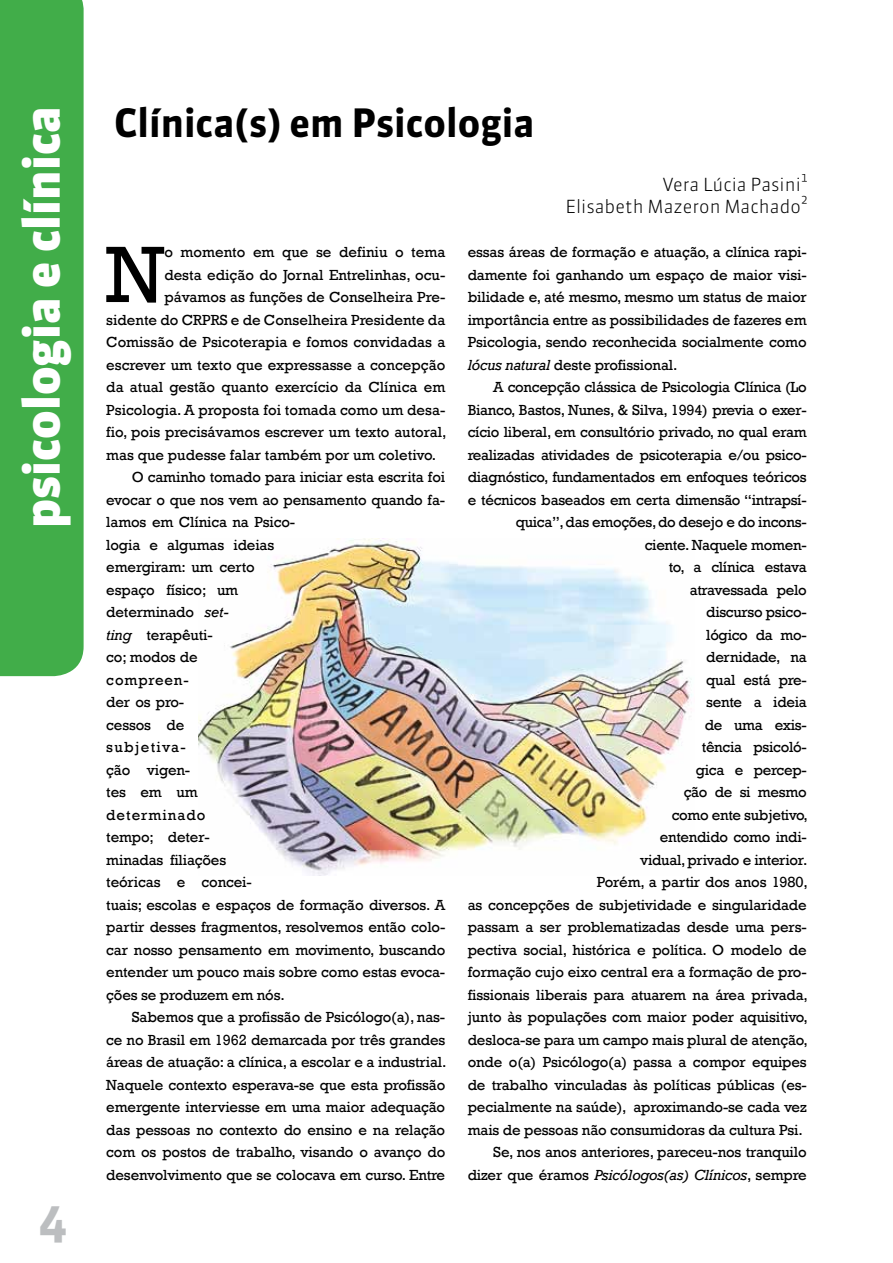
<style>
.page{position:relative;width:893px;height:1263px;background:#fff}
.page>*{position:absolute;margin:0;border:0;box-sizing:border-box;transform-origin:0 0}
.t1{font:81.3px "Rockwell";color:#000}
.t2{font:900 49.5px "Sanuk";color:#fff}
.t3{font:700 49.5px "Sanuk";color:#bcbec0}
.t4{font:700 39px "Sanuk";color:#000}
.t5{font:300 18px/21.6px "Sanuk";color:#000;text-align:right}
.t6{font:15px/22.5px "Rockwell";letter-spacing:-.01em;color:#000;text-align:justify}
.t7{font:italic 15px "Rockwell";letter-spacing:-.01em;color:#000}
.t8{font:15px "Rockwell";letter-spacing:.065em;color:#000}
.t9{font:15px "Rockwell";letter-spacing:.085em;color:#000}
.t10{font:15px "Rockwell";letter-spacing:.06em;color:#000}
.s1{font-style:italic}
.s2{font-style:normal}
</style>
<div class="page">
<img style="left:199px;top:539px;width:493px;height:336px">
<div style="left:0;top:0;width:84px;height:676px;background:#41ad49"></div>
<h2 class="t2" style="left:11px;top:528px;width:423px;rotate:-90deg">psicologia e clínica</h2>
<h2 class="t3" style="left:39px;top:1190px;width:31px">4</h2>
<h3 class="t4" style="left:114px;top:98px;width:422px">Clínica(s) em Psicologia</h3>
<p class="t5" style="left:565px;top:174px;width:244px">Vera Lúcia Pasini¹<br>Elisabeth Mazeron Machado²</p>
<h1 class="t1" style="left:106px;top:228px;width:60px">N</h1>
<p class="t6" style="left:164px;top:241px;width:282px">o momento em que se definiu o tema</p>
<p class="t6" style="left:164px;top:263px;width:282px">desta edição do Jornal Entrelinhas, ocu-</p>
<p class="t6" style="left:164px;top:286px;width:282px">pávamos as funções de Conselheira Pre-</p>
<p class="t6" style="left:106px;top:308px;width:340px">sidente do CRPRS e de Conselheira Presidente da</p>
<p class="t6" style="left:106px;top:331px;width:341px">Comissão de Psicoterapia e fomos convidadas a</p>
<p class="t6" style="left:106px;top:353px;width:340px">escrever um texto que expressasse a concepção</p>
<p class="t6" style="left:106px;top:376px;width:340px">da atual gestão quanto exercício da Clínica em</p>
<p class="t6" style="left:106px;top:398px;width:341px">Psicologia. A proposta foi tomada como um desa-</p>
<p class="t6" style="left:106px;top:421px;width:342px">fio, pois precisávamos escrever um texto autoral,</p>
<p class="t6" style="left:106px;top:443px;width:331px">mas que pudesse falar também por um coletivo.</p>
<p class="t6" style="left:132px;top:466px;width:315px">O caminho tomado para iniciar esta escrita foi</p>
<p class="t6" style="left:106px;top:488px;width:340px">evocar o que nos vem ao pensamento quando fa-</p>
<p class="t6" style="left:106px;top:511px;width:190px">lamos em Clínica na Psico-</p>
<p class="t6" style="left:106px;top:533px;width:169px">logia e algumas ideias</p>
<p class="t6" style="left:106px;top:556px;width:150px">emergiram: um certo</p>
<p class="t6" style="left:106px;top:578px;width:133px">espaço físico; um</p>
<p class="t6" style="left:106px;top:601px;width:125px">determinado <span class="s1">set-</span></p>
<p class="t6" style="left:106px;top:623px;width:108px"><span class="s1">ting</span> terapêuti-</p>
<p class="t6" style="left:106px;top:646px;width:93px">co; modos de</p>
<p class="t10" style="left:106px;top:671px;width:84px">compreen-</p>
<p class="t6" style="left:106px;top:691px;width:79px">der os pro-</p>
<p class="t6" style="left:106px;top:713px;width:79px">cessos de</p>
<p class="t9" style="left:106px;top:738px;width:81px">subjetiva-</p>
<p class="t6" style="left:106px;top:758px;width:85px">ção vigen-</p>
<p class="t6" style="left:106px;top:781px;width:93px">tes em um</p>
<p class="t8" style="left:106px;top:806px;width:100px">determinado</p>
<p class="t6" style="left:106px;top:826px;width:105px">tempo; deter-</p>
<p class="t6" style="left:106px;top:848px;width:121px">minadas filiações</p>
<p class="t6" style="left:106px;top:871px;width:147px">teóricas e concei-</p>
<p class="t6" style="left:106px;top:893px;width:340px">tuais; escolas e espaços de formação diversos. A</p>
<p class="t6" style="left:106px;top:916px;width:340px">partir desses fragmentos, resolvemos então colo-</p>
<p class="t6" style="left:106px;top:938px;width:340px">car nosso pensamento em movimento, buscando</p>
<p class="t6" style="left:106px;top:961px;width:340px">entender um pouco mais sobre como estas evoca-</p>
<p class="t6" style="left:106px;top:983px;width:180px">ções se produzem em nós.</p>
<p class="t6" style="left:132px;top:1006px;width:315px">Sabemos que a profissão de Psicólogo(a), nas-</p>
<p class="t6" style="left:106px;top:1028px;width:340px">ce no Brasil em 1962 demarcada por três grandes</p>
<p class="t6" style="left:106px;top:1051px;width:342px">áreas de atuação: a clínica, a escolar e a industrial.</p>
<p class="t6" style="left:106px;top:1073px;width:340px">Naquele contexto esperava-se que esta profissão</p>
<p class="t6" style="left:106px;top:1096px;width:340px">emergente interviesse em uma maior adequação</p>
<p class="t6" style="left:106px;top:1118px;width:340px">das pessoas no contexto do ensino e na relação</p>
<p class="t6" style="left:106px;top:1141px;width:340px">com os postos de trabalho, visando o avanço do</p>
<p class="t6" style="left:106px;top:1163px;width:340px">desenvolvimento que se colocava em curso. Entre</p>
<p class="t6" style="left:468px;top:241px;width:341px">essas áreas de formação e atuação, a clínica rapi&shy;damente foi ganhando um espaço de maior visi&shy;bilidade e, até mesmo, mesmo um status de maior importância entre as possibilidades de fazeres em Psicologia, sendo reconhecida socialmente como <span class="s1">lócus natural</span> deste profissional.</p>
<p class="t6" style="left:493px;top:376px;width:315px">A concepção clássica de Psicologia Clínica (Lo</p>
<p class="t6" style="left:468px;top:398px;width:341px">Bianco, Bastos, Nunes, &amp; Silva, 1994) previa o exer-</p>
<p class="t6" style="left:468px;top:421px;width:340px">cício liberal, em consultório privado, no qual eram</p>
<p class="t6" style="left:468px;top:443px;width:340px">realizadas atividades de psicoterapia e/ou psico-</p>
<p class="t6" style="left:468px;top:466px;width:340px">diagnóstico, fundamentados em enfoques teóricos</p>
<p class="t6" style="left:468px;top:488px;width:340px">e técnicos baseados em certa dimensão “intrapsí-</p>
<p class="t6" style="left:516px;top:511px;width:292px">quica”, das emoções, do desejo e do incons-</p>
<p class="t6" style="left:645px;top:533px;width:163px">ciente. Naquele momen-</p>
<p class="t6" style="left:669px;top:556px;width:139px">to, a clínica estava</p>
<p class="t6" style="left:690px;top:578px;width:119px">atravessada pelo</p>
<p class="t6" style="left:706px;top:601px;width:102px">discurso psico-</p>
<p class="t6" style="left:706px;top:623px;width:102px">lógico da mo-</p>
<p class="t6" style="left:706px;top:646px;width:102px">dernidade, na</p>
<p class="t6" style="left:706px;top:668px;width:102px">qual está pre-</p>
<p class="t6" style="left:706px;top:691px;width:102px">sente a ideia</p>
<p class="t6" style="left:705px;top:713px;width:103px">de uma exis-</p>
<p class="t6" style="left:702px;top:736px;width:106px">tência psicoló-</p>
<p class="t6" style="left:696px;top:758px;width:112px">gica e percep-</p>
<p class="t6" style="left:684px;top:781px;width:124px">ção de si mesmo</p>
<p class="t6" style="left:672px;top:803px;width:138px">como ente subjetivo,</p>
<p class="t6" style="left:660px;top:826px;width:148px">entendido como indi-</p>
<p class="t6" style="left:640px;top:848px;width:169px">vidual, privado e interior.</p>
<p class="t6" style="left:597px;top:871px;width:213px">Porém, a partir dos anos 1980,</p>
<p class="t6" style="left:468px;top:893px;width:340px">as concepções de subjetividade e singularidade</p>
<p class="t6" style="left:468px;top:916px;width:340px">passam a ser problematizadas desde uma pers-</p>
<p class="t6" style="left:468px;top:938px;width:340px">pectiva social, histórica e política. O modelo de</p>
<p class="t6" style="left:468px;top:961px;width:340px">formação cujo eixo central era a formação de pro-</p>
<p class="t6" style="left:468px;top:983px;width:342px">fissionais liberais para atuarem na área privada,</p>
<p class="t6" style="left:468px;top:1006px;width:342px">junto às populações com maior poder aquisitivo,</p>
<p class="t6" style="left:468px;top:1028px;width:342px">desloca-se para um campo mais plural de atenção,</p>
<p class="t6" style="left:468px;top:1051px;width:340px">onde o(a) Psicólogo(a) passa a compor equipes</p>
<p class="t6" style="left:468px;top:1073px;width:341px">de trabalho vinculadas às políticas públicas (es-</p>
<p class="t6" style="left:468px;top:1096px;width:341px">pecialmente na saúde), aproximando-se cada vez</p>
<p class="t6" style="left:468px;top:1118px;width:337px">mais de pessoas não consumidoras da cultura Psi.</p>
<p class="t6" style="left:493px;top:1141px;width:315px">Se, nos anos anteriores, pareceu-nos tranquilo</p>
<p class="t7" style="left:468px;top:1166px;width:341px"><span class="s2">dizer que éramos</span> Psicólogos(as) Clínicos<span class="s2">, sempre</span></p>
</div>
